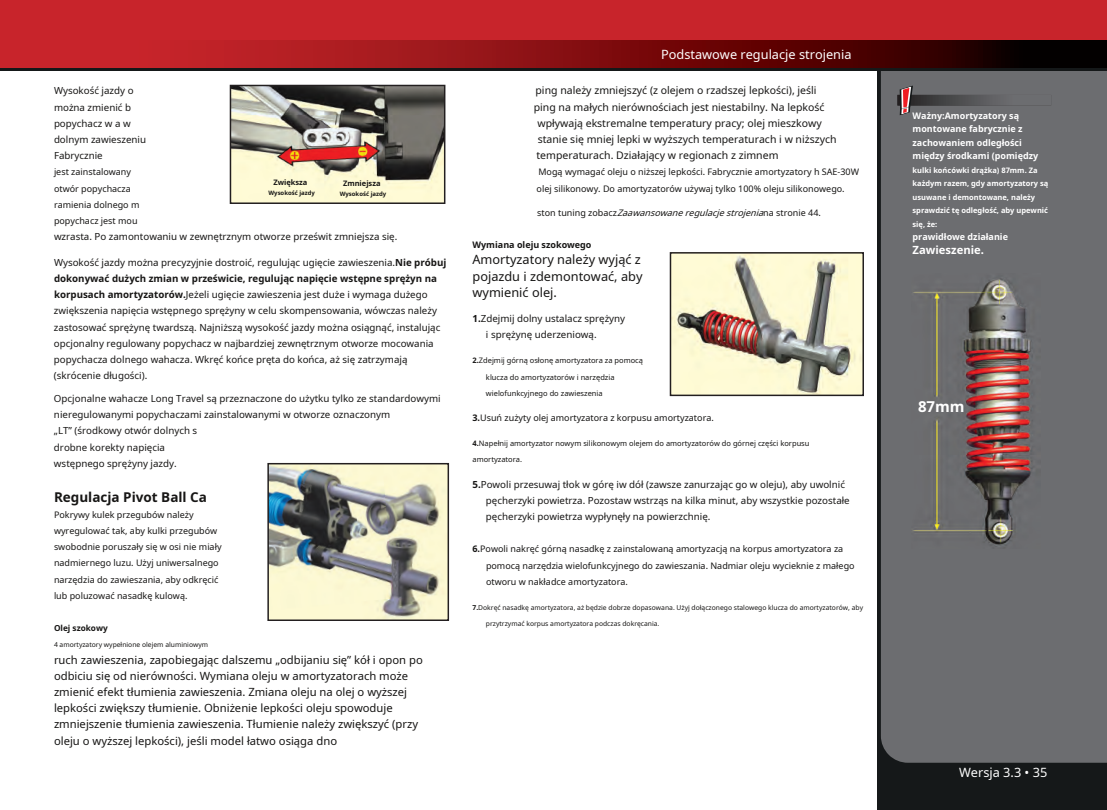
<style>
.page{position:relative;width:1107px;height:810px;background:#fff}
.page>*{position:absolute;margin:0;border:0;box-sizing:border-box;transform-origin:0 0}
.t1{font:700 15px "Noto Sans";color:#fff}
.t2{font:700 13.5px "Noto Sans";color:#171615}
.t3{font:12.75px/16.2px "Noto Sans";color:#171615}
.t4{font:12.75px "Noto Sans";color:#fff}
.t5{font:11.25px/16.2px "Noto Sans";color:#171615}
.t6{font:700 11.25px "Noto Sans";color:#fff}
.t7{font:10.5px "Noto Sans";color:#171615}
.t8{font:9.75px/16.2px "Noto Sans";color:#171615}
.t9{font:9px/16.2px "Noto Sans";color:#171615}
.t10{font:700 9px/13.5px "Noto Sans";color:#fff}
.t11{font:italic 9px "Noto Sans";color:#171615}
.t12{font:700 9px "Noto Sans";color:#171615}
.t13{font:700 8.25px "Noto Sans";color:#171615}
.t14{font:7.5px/16.2px "Noto Sans";color:#171615}
.t15{font:700 7.5px/13.5px "Noto Sans";color:#fff}
.t16{font:700 7.5px "Noto Sans";color:#171615}
.t17{font:6.75px "Noto Sans";color:#171615}
.t18{font:700 6px "Noto Sans";color:#171615}
.s1{font-style:normal}
.s2{font-weight:700}
</style>
<div class="page">
<div style="left:878px;top:61px;width:229px;height:749px;background:#151819"></div>
<div style="left:881px;top:71px;width:226px;height:692px;background:#6c6d70"></div>
<div style="left:0;top:57px;width:1107px;height:14px;background:#151819"></div>
<div style="left:0;top:0;width:1107px;height:67px;background:#c8242b"></div>
<svg style="left:0;top:40px;width:1107px;height:28px"></svg>
<svg style="left:897px;top:86px;width:154px;height:29px;background:#676366"></svg>
<img style="left:911px;top:274px;width:129px;height:274px">
<img style="left:233px;top:88px;width:209px;height:113px">
<div style="left:230px;top:85px;width:215px;height:119px;border:2px solid #231f20"></div>
<img style="left:270px;top:466px;width:176px;height:152px">
<div style="left:267px;top:463px;width:182px;height:158px;border:2px solid #231f20"></div>
<img style="left:673px;top:255px;width:188px;height:138px">
<div style="left:670px;top:252px;width:194px;height:144px;border:2px solid #231f20"></div>
<h3 class="t4" style="left:661px;top:45px;width:192px">Podstawowe regulacje strojenia</h3>
<p class="t7" style="left:536px;top:83px;width:283px">ping należy zmniejszyć (z olejem o rzadszej lepkości), jeśli</p>
<p class="t7" style="left:534px;top:99px;width:292px">ping na małych nierównościach jest niestabilny. Na lepkość</p>
<p class="t7" style="left:537px;top:116px;width:286px">wpływają ekstremalne temperatury pracy; olej mieszkowy</p>
<p class="t7" style="left:538px;top:132px;width:300px">stanie się mniej lepki w wyższych temperaturach i w niższych</p>
<p class="t7" style="left:537px;top:148px;width:243px">temperaturach. Działający w regionach z zimnem</p>
<p class="t9" style="left:537px;top:164px;width:324px">Mogą wymagać oleju o niższej lepkości. Fabrycznie amortyzatory h SAE-30W olej silikonowy. Do amortyzatorów używaj tylko 100% oleju silikonowego.</p>
<p class="t8" style="left:54px;top:83px;width:94px">Wysokość jazdy o można zmienić b popychacz w a w dolnym zawieszeniu<br>Fabrycznie</p>
<p class="t9" style="left:54px;top:164px;width:87px">jest zainstalowany otwór popychacza ramienia dolnego m popychacz jest mou</p>
<p class="t8" style="left:54px;top:228px;width:345px">wzrasta. Po zamontowaniu w zewnętrznym otworze prześwit zmniejsza się.</p>
<p class="t10" style="left:913px;top:108px;width:127px">Ważny:Amortyzatory są montowane fabrycznie z zachowaniem odległości między środkami (pomiędzy</p>
<p class="t15" style="left:913px;top:163px;width:137px">kulki końcówki drążka) 87mm. Za każdym razem, gdy amortyzatory są usuwane i demontowane, należy sprawdzić tę odległość, aby upewnić się, że:</p>
<p class="t10" style="left:913px;top:230px;width:97px">prawidłowe działanie</p>
<p class="t6" style="left:913px;top:241px;width:73px">Zawieszenie.</p>
<p class="t16" style="left:273px;top:177px;width:36px">Zwiększa</p>
<p class="t18" style="left:268px;top:188px;width:48px">Wysokość jazdy</p>
<p class="t16" style="left:343px;top:178px;width:39px">Zmniejsza</p>
<p class="t18" style="left:340px;top:190px;width:48px">Wysokość jazdy</p>
<p class="t11" style="left:537px;top:206px;width:285px"><span class="s1">s t o n t u n i n g z o b a c z</span> Zaawansowaneregulacjestrojenia<span class="s1">n a s t r o n i e 4 4 .</span></p>
<p class="t12" style="left:472px;top:239px;width:121px">Wymiana oleju szokowego</p>
<p class="t8" style="left:54px;top:254px;width:394px">Wysokość jazdy można precyzyjnie dostroić, regulując ugięcie zawieszenia.<span class="s2">Nie próbuj dokonywać dużych zmian w prześwicie, regulując napięcie wstępne sprężyn na korpusach amortyzatorów.</span>Jeżeli ugięcie zawieszenia jest duże i wymaga dużego zwiększenia napięcia wstępnego sprężyny w celu skompensowania, wówczas należy zastosować sprężynę twardszą. Najniższą wysokość jazdy można osiągnąć, instalując opcjonalny regulowany popychacz w najbardziej zewnętrznym otworze mocowania popychacza dolnego wahacza. Wkręć końce pręta do końca, aż się zatrzymają (skrócenie długości).</p>
<h3 class="t3" style="left:472px;top:251px;width:172px">Amortyzatory należy wyjąć z pojazdu i zdemontować, aby wymienić olej.</h3>
<p class="t8" style="left:486px;top:310px;width:141px;text-indent:-13px"><span class="s2">1.</span>Zdejmij dolny ustalacz sprężyny i sprężynę uderzeniową.</p>
<p class="t14" style="left:486px;top:352px;width:159px;text-indent:-13px"><span class="s2">2.</span>Zdejmij górną osłonę amortyzatora za pomocą klucza do amortyzatorów i narzędzia wielofunkcyjnego do zawieszenia</p>
<p class="t8" style="left:54px;top:390px;width:388px">Opcjonalne wahacze Long Travel są przeznaczone do użytku tylko ze standardowymi nieregulowanymi popychaczami zainstalowanymi w otworze oznaczonym<br>„LT” (środkowy otwór dolnych s<br>drobne korekty napięcia<br>wstępnego sprężyny jazdy.</p>
<h1 class="t1" style="left:918px;top:396px;width:48px">87mm</h1>
<p class="t9" style="left:472px;top:409px;width:243px"><span class="s2">3.</span>Usuń zużyty olej amortyzatora z korpusu amortyzatora.</p>
<p class="t14" style="left:472px;top:435px;width:339px"><span class="s2">4.</span>Napełnij amortyzator nowym silikonowym olejem do amortyzatorów do górnej części korpusu amortyzatora.</p>
<p class="t8" style="left:486px;top:476px;width:365px;text-indent:-13px"><span class="s2">5.</span>Powoli przesuwaj tłok w górę iw dół (zawsze zanurzając go w oleju), aby uwolnić pęcherzyki powietrza. Pozostaw wstrząs na kilka minut, aby wszystkie pozostałe pęcherzyki powietrza wypłynęły na powierzchnię.</p>
<h2 class="t2" style="left:54px;top:487px;width:155px">Regulacja Pivot Ball Ca</h2>
<p class="t9" style="left:54px;top:506px;width:169px">Pokrywy kulek przegubów należy wyregulować tak, aby kulki przegubów swobodnie poruszały się w osi nie miały nadmiernego luzu. Użyj uniwersalnego narzędzia do zawieszania, aby odkręcić lub poluzować nasadkę kulową.</p>
<p class="t9" style="left:486px;top:541px;width:370px;text-indent:-14px"><span class="s2">6.</span>Powoli nakręć górną nasadkę z zainstalowaną amortyzacją na korpus amortyzatora za pomocą narzędzia wielofunkcyjnego do zawieszania. Nadmiar oleju wycieknie z małego otworu w nakładce amortyzatora.</p>
<p class="t17" style="left:472px;top:603px;width:392px"><span class="s2">7.</span>Dokręć nasadkę amortyzatora, aż będzie dobrze dopasowana. Użyj dołączonego stalowego klucza do amortyzatorów, aby</p>
<p class="t17" style="left:486px;top:619px;width:175px">przytrzymać korpus amortyzatora podczas dokręcania.</p>
<p class="t13" style="left:54px;top:622px;width:55px">Olej szokowy</p>
<p class="t17" style="left:54px;top:640px;width:156px">4 amortyzatory wypełnione olejem aluminiowym</p>
<p class="t5" style="left:54px;top:651px;width:370px">ruch zawieszenia, zapobiegając dalszemu „odbijaniu się” kół i opon po odbiciu się od nierówności. Wymiana oleju w amortyzatorach może zmienić efekt tłumienia zawieszenia. Zmiana oleju na olej o wyższej lepkości zwiększy tłumienie. Obniżenie lepkości oleju spowoduje zmniejszenie tłumienia zawieszenia. Tłumienie należy zwiększyć (przy oleju o wyższej lepkości), jeśli model łatwo osiąga dno</p>
<h3 class="t4" style="left:959px;top:763px;width:90px">Wersja 3.3 • 35</h3>
</div>
